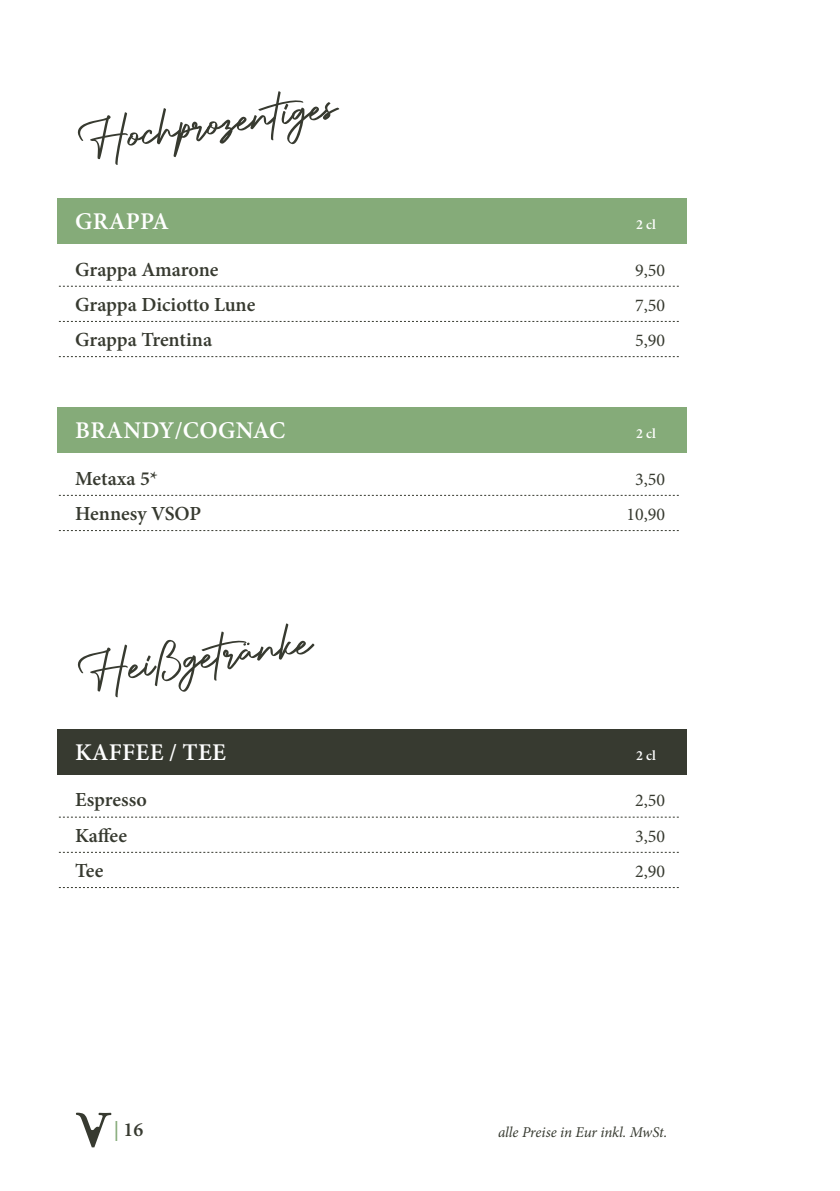
<style>
.page{position:relative;width:840px;height:1191px;background:#fff}
.page>*{position:absolute;margin:0;border:0;box-sizing:border-box;transform-origin:0 0}
.t1{font:60px "Authentic Signature";color:#373a30}
.t2{font:600 24px "Minion Pro";letter-spacing:.01em;color:#fff}
.t3{font:600 20px "Minion Pro";letter-spacing:-.005em;color:#373a30}
.t4{font:18px "Minion Pro";color:#373a30}
.t5{font:italic 15px "Minion Pro";letter-spacing:-.01em;color:#373a30}
.t6{font:600 14px "Minion Pro";color:#fff}
.s1{color:#85ab79}
</style>
<div class="page">
<div style="left:57px;top:198px;width:629px;height:46px;background:#85ab79"></div>
<div style="left:57px;top:729px;width:629px;height:46px;background:#373a30"></div>
<div style="left:57px;top:407px;width:629px;height:46px;background:#85ab79"></div>
<svg style="left:59px;top:286px;width:619px;height:1px"></svg>
<svg style="left:59px;top:817px;width:619px;height:1px"></svg>
<svg style="left:59px;top:495px;width:619px;height:1px"></svg>
<svg style="left:59px;top:321px;width:619px;height:1px"></svg>
<svg style="left:59px;top:852px;width:619px;height:1px"></svg>
<svg style="left:59px;top:530px;width:619px;height:1px"></svg>
<svg style="left:59px;top:356px;width:619px;height:1px"></svg>
<svg style="left:59px;top:887px;width:619px;height:1px"></svg>
<svg style="left:76px;top:1112px;width:35px;height:35px"></svg>
<h1 class="t1" style="left:74px;top:108px;width:260px;rotate:-8deg">Hochprozentiges</h1>
<p class="t2" style="left:75px;top:205px;width:95px">GRAPPA</p>
<p class="t6" style="left:635px;top:215px;width:21px">2 cl</p>
<p class="t3" style="left:75px;top:255px;width:145px">Grappa Amarone</p>
<p class="t4" style="left:634px;top:258px;width:32px">9,50</p>
<p class="t3" style="left:75px;top:291px;width:182px">Grappa Diciotto Lune</p>
<p class="t4" style="left:634px;top:293px;width:32px">7,50</p>
<p class="t3" style="left:75px;top:326px;width:138px">Grappa Trentina</p>
<p class="t4" style="left:634px;top:328px;width:32px">5,90</p>
<p class="t2" style="left:75px;top:414px;width:211px">BRANDY/COGNAC</p>
<p class="t6" style="left:635px;top:424px;width:21px">2 cl</p>
<p class="t3" style="left:75px;top:464px;width:84px">Metaxa 5*</p>
<p class="t4" style="left:634px;top:467px;width:32px">3,50</p>
<p class="t3" style="left:75px;top:500px;width:127px">Hennesy VSOP</p>
<p class="t4" style="left:626px;top:502px;width:40px">10,90</p>
<h1 class="t1" style="left:74px;top:640px;width:235px;rotate:-8deg">Heißgetränke</h1>
<p class="t2" style="left:75px;top:735px;width:152px">KAFFEE / TEE</p>
<p class="t6" style="left:635px;top:745px;width:21px">2 cl</p>
<p class="t3" style="left:75px;top:786px;width:73px">Espresso</p>
<p class="t4" style="left:634px;top:788px;width:32px">2,50</p>
<p class="t3" style="left:75px;top:821px;width:53px">Kaffee</p>
<p class="t4" style="left:634px;top:824px;width:32px">3,50</p>
<p class="t3" style="left:75px;top:857px;width:30px">Tee</p>
<p class="t4" style="left:634px;top:859px;width:32px">2,90</p>
<p class="t3" style="left:114px;top:1115px;width:31px"><span class="s1">|</span> 16</p>
<p class="t5" style="left:497px;top:1121px;width:171px">alle Preise in Eur inkl. MwSt.</p>
</div>
